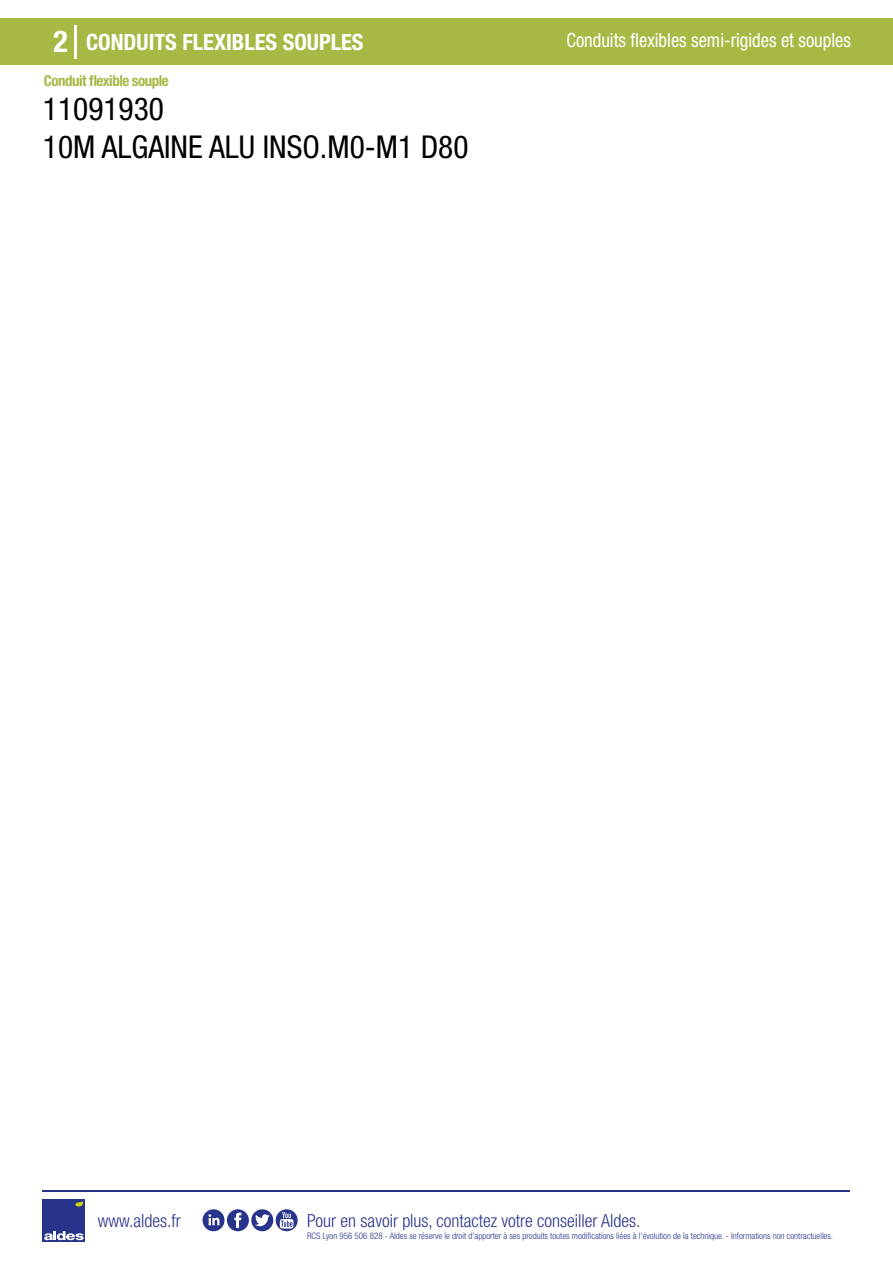
<style>
.page{position:relative;width:893px;height:1263px;background:#fff}
.page>*{position:absolute;margin:0;border:0;box-sizing:border-box;transform-origin:0 0}
.t1{font:condensed 31.5px/37.8px "Helvetica Neue LT Std";color:#000}
.t2{font:700 condensed 30px "Helvetica Neue LT Std";color:#fff}
.t3{font:700 condensed 22.5px "Helvetica Neue LT Std";color:#fff}
.t4{font:condensed 19.5px "Helvetica Neue LT Std";color:#fff;scale:.95 1}
.t5{font:300 condensed 18px "Helvetica Neue";color:#28348b}
.t6{font:700 condensed 15px "Helvetica Neue LT Std";letter-spacing:-.035em;color:#a9b745}
.t7{font:300 condensed 9px "Helvetica Neue";color:#28348b}
</style>
<div class="page">
<div style="left:0;top:18px;width:893px;height:46px;background:#a9b745"></div>
<hr style="left:74px;top:25px;width:2px;height:33px;background:#fff">
<div style="left:43px;top:1199px;width:42px;height:43px;background:#28348b"></div>
<svg style="left:44px;top:1231px;width:40px;height:9px"></svg>
<svg style="left:75px;top:1201px;width:8px;height:5px"></svg>
<hr style="left:43px;top:1190px;width:807px;height:1px;background:#28348b">
<svg style="left:203px;top:1209px;width:95px;height:22px"></svg>
<h2 class="t2" style="left:54px;top:24px;width:16px">2</h2>
<h3 class="t3" style="left:86px;top:28px;width:279px">CONDUITS FLEXIBLES SOUPLES</h3>
<h3 class="t4" style="left:566px;top:29px;width:301px">Conduits flexibles semi-rigides et souples</h3>
<h3 class="t6" style="left:44px;top:71px;width:126px">Conduit flexible souple</h3>
<h1 class="t1" style="left:43px;top:90px;width:427px">11091930<br>10M ALGAINE ALU INSO.M0-M1 D80</h1>
<h3 class="t5" style="left:98px;top:1211px;width:84px">www.aldes.fr</h3>
<h3 class="t5" style="left:307px;top:1211px;width:335px">Pour en savoir plus, contactez votre conseiller Aldes.</h3>
<p class="t7" style="left:307px;top:1230px;width:528px">RCS Lyon 956 506 828 - Aldes se réserve le droit d’apporter à ses produits toutes modifications liées à l’évolution de la technique. - Informations non contractuelles.</p>
</div>
